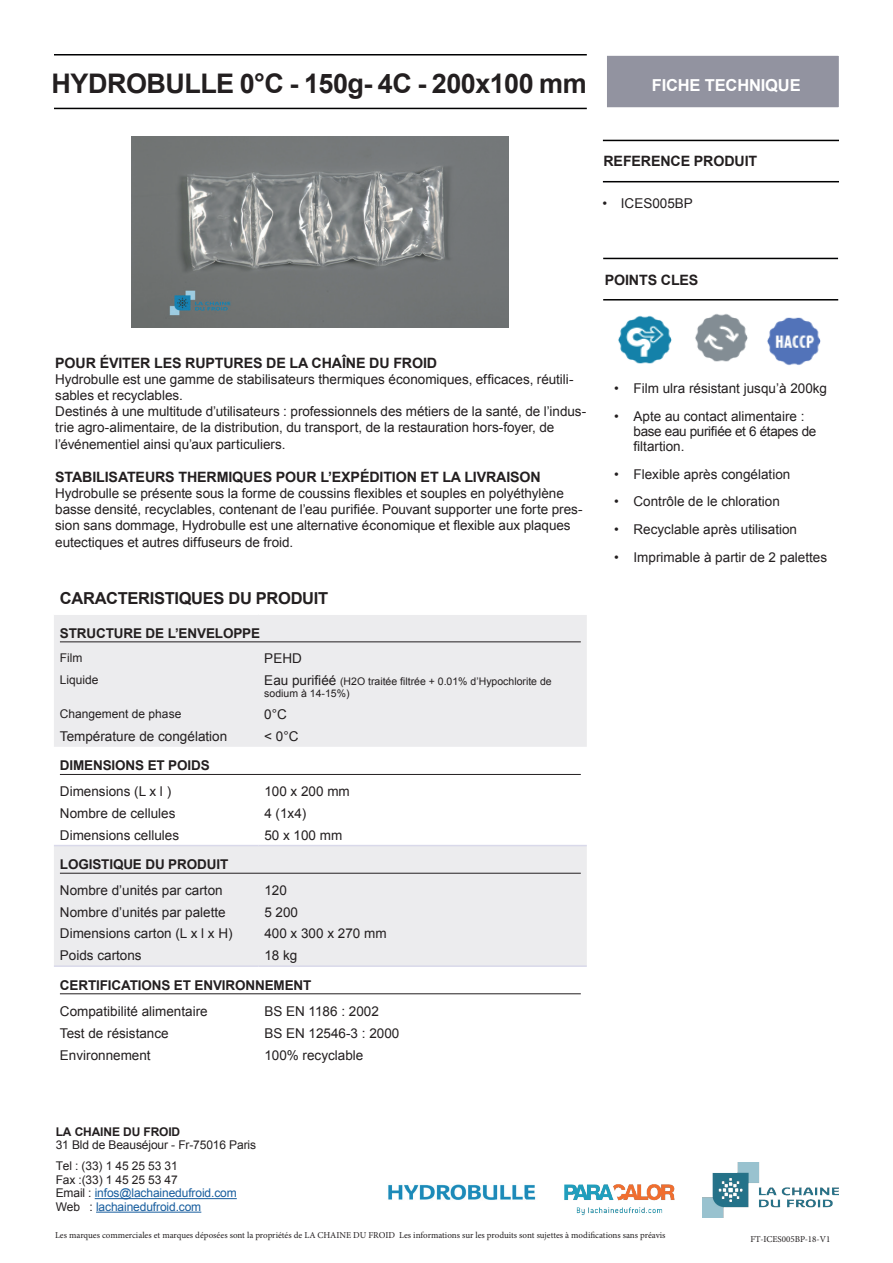
<style>
.page{position:relative;width:893px;height:1263px;background:#fff}
.page>*{position:absolute;margin:0;border:0;box-sizing:border-box;transform-origin:0 0}
.t1{font:700 27px "Arial";letter-spacing:-.02em;color:#231f20}
.t2{font:700 16.5px "Arial";letter-spacing:-.02em;color:#231f20}
.t3{font:700 16.5px "Arial";letter-spacing:-.01em;color:#fff}
.t4{font:700 14.25px "Arial";letter-spacing:-.01em;color:#231f20}
.t5{font:13.5px/16.2px "Arial";color:#231f20}
.t6{font:700 13.5px "Arial";letter-spacing:-.01em;color:#231f20}
.t7{font:12px/21px "Arial";letter-spacing:-.01em;color:#231f20}
.t8{font:12px/13.5px "Arial";letter-spacing:-.01em;color:#175d9e}
.t9{font:700 12px "Arial";letter-spacing:-.01em;color:#231f20}
.t10{font:10.5px/12px "Arial";color:#231f20}
.t11{font:9px "Minion Pro";color:#231f20}
.s1{font-size:13.5px}
.s2{color:#231f20}
</style>
<div class="page">
<div style="left:605px;top:54px;width:235px;height:55px;background:#9293a0;border:2px solid #fff"></div>
<hr style="left:54px;top:54px;width:533px;height:2px;background:#000001">
<hr style="left:54px;top:108px;width:533px;height:1px;background:#000001">
<img style="left:618px;top:315px;width:54px;height:49px">
<img style="left:695px;top:313px;width:53px;height:49px">
<img style="left:767px;top:317px;width:54px;height:49px">
<svg style="left:54px;top:615px;width:533px;height:350px;fill:#ececee"></svg>
<hr style="left:54px;top:845px;width:204px;height:1px;background:#d9d9ea">
<hr style="left:258px;top:845px;width:329px;height:1px;background:#d9d9ea">
<hr style="left:54px;top:965px;width:204px;height:2px;background:#d9d9ea">
<hr style="left:258px;top:965px;width:329px;height:2px;background:#d9d9ea">
<hr style="left:60px;top:641px;width:521px;height:1px;background:#231f20">
<hr style="left:60px;top:774px;width:521px;height:1px;background:#231f20">
<hr style="left:60px;top:873px;width:521px;height:1px;background:#231f20">
<hr style="left:60px;top:993px;width:521px;height:1px;background:#231f20">
<img style="left:703px;top:1162px;width:136px;height:55px">
<hr style="left:95px;top:1198px;width:142px;height:1px;background:#175d9e">
<hr style="left:96px;top:1212px;width:105px;height:1px;background:#175d9e">
<img style="left:564px;top:1184px;width:111px;height:32px">
<img style="left:388px;top:1184px;width:148px;height:16px">
<img style="left:132px;top:136px;width:377px;height:191px">
<hr style="left:603px;top:258px;width:235px;height:1px;background:#000001">
<hr style="left:603px;top:299px;width:235px;height:1px;background:#000001">
<hr style="left:603px;top:140px;width:236px;height:1px;background:#000001">
<hr style="left:603px;top:181px;width:236px;height:1px;background:#000001">
<h1 class="t1" style="left:52px;top:66px;width:537px">HYDROBULLE 0°C - 150g- 4C - 200x100 mm</h1>
<p class="t3" style="left:652px;top:75px;width:150px">FICHE TECHNIQUE</p>
<p class="t4" style="left:603px;top:151px;width:155px">REFERENCE PRODUIT</p>
<p class="t5" style="left:603px;top:195px;width:92px">• ICES005BP</p>
<p class="t4" style="left:605px;top:271px;width:95px">POINTS CLES</p>
<p class="t4" style="left:55px;top:353px;width:383px">POUR ÉVITER LES RUPTURES DE LA CHAÎNE DU FROID</p>
<p class="t5" style="left:55px;top:371px;width:532px">Hydrobulle est une gamme de stabilisateurs thermiques économiques, efficaces, réutili&shy;sables et recyclables.<br>Destinés à une multitude d’utilisateurs : professionnels des métiers de la santé, de l’indus&shy;trie agro-alimentaire, de la distribution, du transport, de la restauration hors-foyer, de l’événementiel ainsi qu’aux particuliers.</p>
<p class="t4" style="left:55px;top:467px;width:487px">STABILISATEURS THERMIQUES POUR L’EXPÉDITION ET LA LIVRAISON</p>
<p class="t5" style="left:55px;top:485px;width:529px">Hydrobulle se présente sous la forme de coussins flexibles et souples en polyéthylène basse densité, recyclables, contenant de l’eau purifiée. Pouvant supporter une forte pres&shy;sion sans dommage, Hydrobulle est une alternative économique et flexible aux plaques eutectiques et autres diffuseurs de froid.</p>
<p class="t2" style="left:60px;top:587px;width:270px">CARACTERISTIQUES DU PRODUIT</p>
<p class="t6" style="left:60px;top:624px;width:202px">STRUCTURE DE L’ENVELOPPE</p>
<p class="t7" style="left:60px;top:648px;width:24px">Film</p>
<p class="t5" style="left:264px;top:651px;width:39px">PEHD</p>
<p class="t7" style="left:60px;top:669px;width:40px">Liquide</p>
<p class="t10" style="left:264px;top:675px;width:289px"><span class="s1">Eau purifiéé</span> (H2O traitée filtrée + 0.01% d’Hypochlorite de sodium à 14-15%)</p>
<p class="t7" style="left:60px;top:703px;width:123px">Changement de phase</p>
<p class="t5" style="left:264px;top:706px;width:24px">0°C</p>
<p class="t5" style="left:60px;top:728px;width:169px">Température de congélation</p>
<p class="t5" style="left:264px;top:728px;width:36px">&lt; 0°C</p>
<p class="t6" style="left:60px;top:756px;width:151px">DIMENSIONS ET POIDS</p>
<p class="t5" style="left:60px;top:783px;width:113px">Dimensions (L x l )</p>
<p class="t5" style="left:264px;top:783px;width:87px">100 x 200 mm</p>
<p class="t5" style="left:60px;top:805px;width:117px">Nombre de cellules</p>
<p class="t5" style="left:264px;top:805px;width:44px">4 (1x4)</p>
<p class="t5" style="left:60px;top:827px;width:121px">Dimensions cellules</p>
<p class="t5" style="left:264px;top:827px;width:80px">50 x 100 mm</p>
<p class="t6" style="left:60px;top:855px;width:170px">LOGISTIQUE DU PRODUIT</p>
<p class="t5" style="left:60px;top:882px;width:164px">Nombre d’unités par carton</p>
<p class="t5" style="left:264px;top:882px;width:24px">120</p>
<p class="t5" style="left:60px;top:904px;width:167px">Nombre d’unités par palette</p>
<p class="t5" style="left:264px;top:904px;width:35px">5 200</p>
<p class="t5" style="left:60px;top:926px;width:174px">Dimensions carton (L x l x H)</p>
<p class="t5" style="left:264px;top:926px;width:124px">400 x 300 x 270 mm</p>
<p class="t5" style="left:60px;top:947px;width:83px">Poids cartons</p>
<p class="t5" style="left:264px;top:947px;width:35px">18 kg</p>
<p class="t6" style="left:60px;top:976px;width:253px">CERTIFICATIONS ET ENVIRONNEMENT</p>
<p class="t5" style="left:60px;top:1003px;width:149px">Compatibilité alimentaire</p>
<p class="t5" style="left:264px;top:1003px;width:116px">BS EN 1186 : 2002</p>
<p class="t5" style="left:60px;top:1025px;width:110px">Test de résistance</p>
<p class="t5" style="left:264px;top:1025px;width:137px">BS EN 12546-3 : 2000</p>
<p class="t5" style="left:60px;top:1047px;width:92px">Environnement</p>
<p class="t5" style="left:264px;top:1047px;width:101px">100% recyclable</p>
<p class="t5" style="left:614px;top:380px;width:215px">• Film ulra résistant jusqu’à 200kg</p>
<p class="t5" style="left:633px;top:409px;width:184px;line-height:15px;text-indent:-20px">• Apte au contact alimentaire : base eau purifiée et 6 étapes de filtartion.</p>
<p class="t5" style="left:614px;top:466px;width:178px">• Flexible après congélation</p>
<p class="t5" style="left:614px;top:493px;width:167px">• Contrôle de le chloration</p>
<p class="t5" style="left:614px;top:521px;width:185px">• Recyclable après utilisation</p>
<p class="t5" style="left:614px;top:549px;width:215px">• Imprimable à partir de 2 palettes</p>
<p class="t9" style="left:56px;top:1124px;width:126px">LA CHAINE DU FROID</p>
<p class="t7" style="left:56px;top:1135px;width:202px">31 Bld de Beauséjour - Fr-75016 Paris<br>Tel : (33) 1 45 25 53 31</p>
<p class="t8" style="left:56px;top:1173px;width:183px"><span class="s2">Fax :(33) 1 45 25 53 47<br>Email :</span> infos@lachainedufroid.com<br><span class="s2">Web :</span> lachainedufroid.com</p>
<p class="t11" style="left:55px;top:1229px;width:612px">Les marques commerciales et marques déposées sont la propriétés de LA CHAINE DU FROID Les informations sur les produits sont sujettes à modifications sans préavis</p>
<p class="t11" style="left:750px;top:1233px;width:81px">FT-ICES005BP-18-V1</p>
</div>
